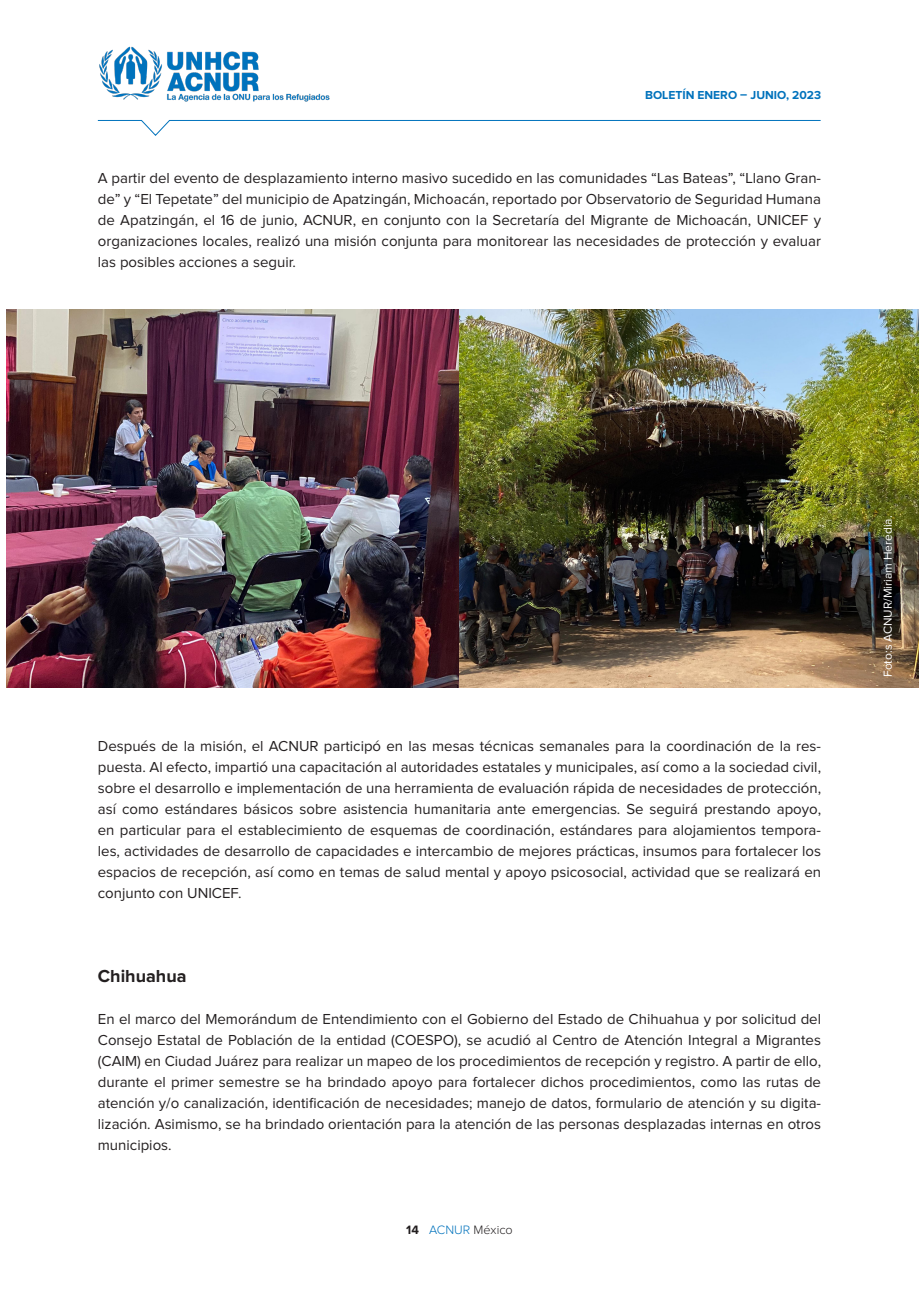
<style>
.page{position:relative;width:919px;height:1289px;background:#fff}
.page>*{position:absolute;margin:0;border:0;box-sizing:border-box;transform-origin:0 0}
._3__Texto{font:700 18px "Proxima Nova";color:#231f20}
._3__Texto-2{font:15px/21px "Proxima Nova";color:#231f20;text-align:justify}
.t1{font:300 12.6px "Proxima Nova";color:#231f20}
._3__Texto-3{font:12px "Proxima Nova";color:#fff}
.t2{font:700 12px "Proxima Nova";color:#0072bc}
.s1{font-weight:700}
.s2{color:#0072bc}
</style>
<div class="page">
<img style="left:99px;top:46px;width:231px;height:56px">
<svg style="left:97px;top:120px;width:724px;height:16px"></svg>
<img style="left:7px;top:309px;width:911px;height:378px">
<p class="t2" style="left:645px;top:89px;width:177px">BOLETÍN ENERO – JUNIO, 2023</p>
<p class="_3__Texto-2" style="left:98px;top:168px;width:724px">A partir del evento de desplazamiento interno masivo sucedido en las comunidades “Las Bateas”, “Llano Gran&shy;de” y “El Tepetate” del municipio de Apatzingán, Michoacán, reportado por Observatorio de Seguridad Humana de Apatzingán, el 16 de junio, ACNUR, en conjunto con la Secretaría del Migrante de Michoacán, UNICEF y organizaciones locales, realizó una misión conjunta para monitorear las necesidades de protección y evaluar las posibles acciones a seguir.</p>
<p class="_3__Texto-2" style="left:98px;top:735px;width:724px">Después de la misión, el ACNUR participó en las mesas técnicas semanales para la coordinación de la res&shy;puesta. Al efecto, impartió una capacitación al autoridades estatales y municipales, así como a la sociedad civil, sobre el desarrollo e implementación de una herramienta de evaluación rápida de necesidades de protección, así como estándares básicos sobre asistencia humanitaria ante emergencias. Se seguirá prestando apoyo, en particular para el establecimiento de esquemas de coordinación, estándares para alojamientos tempora&shy;les, actividades de desarrollo de capacidades e intercambio de mejores prácticas, insumos para fortalecer los espacios de recepción, así como en temas de salud mental y apoyo psicosocial, actividad que se realizará en conjunto con UNICEF.</p>
<p class="_3__Texto" style="left:98px;top:967px;width:90px">Chihuahua</p>
<p class="_3__Texto-2" style="left:98px;top:1008px;width:724px">En el marco del Memorándum de Entendimiento con el Gobierno del Estado de Chihuahua y por solicitud del Consejo Estatal de Población de la entidad (COESPO), se acudió al Centro de Atención Integral a Migrantes (CAIM) en Ciudad Juárez para realizar un mapeo de los procedimientos de recepción y registro. A partir de ello, durante el primer semestre se ha brindado apoyo para fortalecer dichos procedimientos, como las rutas de atención y/o canalización, identificación de necesidades; manejo de datos, formulario de atención y su digita&shy;lización. Asimismo, se ha brindado orientación para la atención de las personas desplazadas internas en otros municipios.</p>
<p class="t1" style="left:406px;top:1223px;width:108px"><span class="s1">14</span> <span class="s2">ACNUR</span> México</p>
<p class="_3__Texto-3" style="left:882px;top:677px;width:163px;rotate:-90deg">Foto:s ACNUR/Miriam Heredia.</p>
</div>
